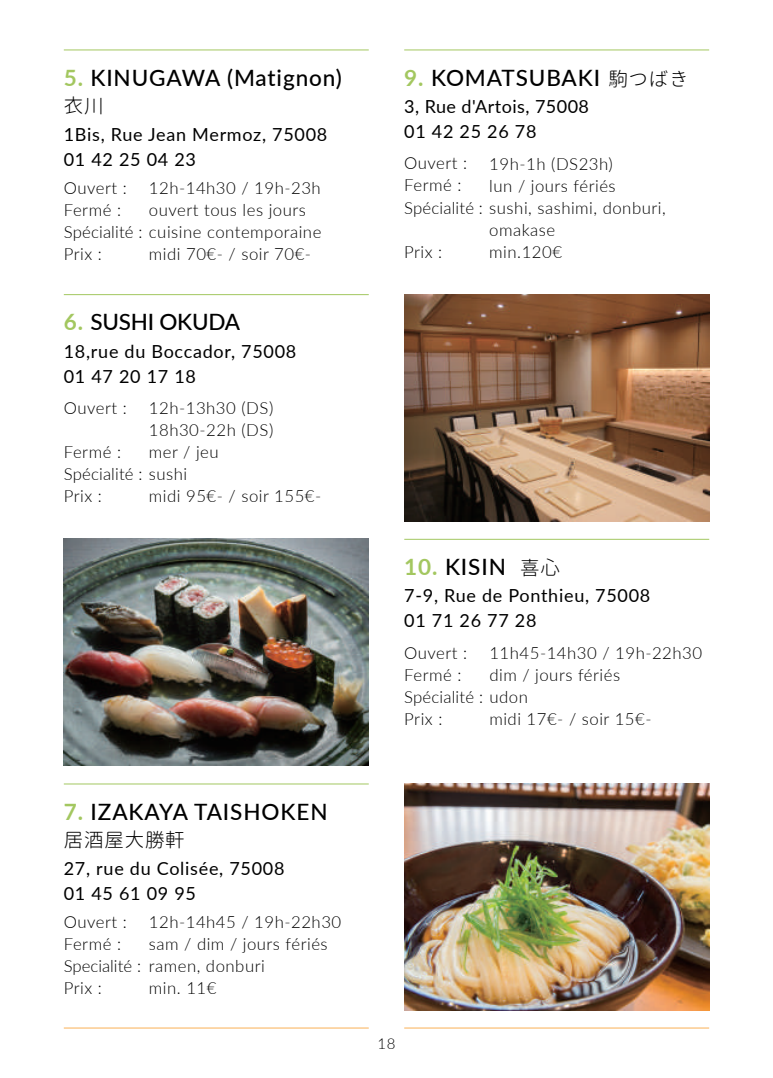
<style>
.page{position:relative;width:773px;height:1078px;background:#fff}
.page>*{position:absolute;margin:0;border:0;box-sizing:border-box;transform-origin:0 0}
.t1{font:500 22.5px "Lato";letter-spacing:.04em;color:#000}
.t2{font:500 22.5px "Lato";letter-spacing:-.01em;color:#000}
.t3{font:19.5px "Gen Jyuu Gothic Monospace Light";letter-spacing:.04em;color:#000}
.t4{font:18px/25px "Lato";letter-spacing:.04em;color:#000}
.t5{font:300 16.75px/22px "Lato";letter-spacing:.03em;color:#000}
.t6{font:300 16.75px "Lato";letter-spacing:.01em;color:#000}
.t7{font:300 15px "Lato";color:#000}
.s1{font-weight:700;color:#a3c760}
.s2{font-family:"Gen Jyuu Gothic Monospace Light";font-weight:400;font-size:19.5px}
</style>
<div class="page">
<hr style="left:404px;top:1027px;width:305px;height:1px;background:#fab056">
<hr style="left:64px;top:1027px;width:305px;height:1px;background:#fab056">
<img style="left:64px;top:539px;width:305px;height:226px">
<hr style="left:64px;top:294px;width:305px;height:1px;background:#a3c760">
<hr style="left:404px;top:49px;width:305px;height:1px;background:#a3c760">
<img style="left:404px;top:294px;width:305px;height:227px">
<hr style="left:404px;top:538px;width:305px;height:1px;background:#a3c760">
<img style="left:404px;top:783px;width:305px;height:227px">
<hr style="left:64px;top:783px;width:305px;height:1px;background:#a3c760">
<hr style="left:64px;top:49px;width:305px;height:1px;background:#a3c760">
<h1 class="t1" style="left:64px;top:61px;width:280px"><span class="s1">5.</span> KINUGAWA (Matignon)</h1>
<p class="t3" style="left:64px;top:92px;width:41px">衣川</p>
<p class="t4" style="left:64px;top:121px;width:265px">1Bis, Rue Jean Mermoz, 75008<br>01 42 25 04 23</p>
<p class="t5" style="left:149px;top:177px;width:173px">12h-14h30 / 19h-23h</p>
<p class="t5" style="left:149px;top:199px;width:158px">ouvert tous les jours</p>
<p class="t5" style="left:64px;top:221px;width:259px">Spécialité : cuisine contemporaine</p>
<p class="t5" style="left:149px;top:243px;width:164px">midi 70€- / soir 70€-</p>
<p class="t5" style="left:64px;top:177px;width:64px">Ouvert :<br>Fermé :</p>
<p class="t5" style="left:64px;top:243px;width:40px">Prix :</p>
<h1 class="t2" style="left:64px;top:306px;width:178px"><span class="s1">6.</span> SUSHI OKUDA</h1>
<p class="t4" style="left:64px;top:338px;width:234px">18,rue du Boccador, 75008<br>01 47 20 17 18</p>
<p class="t5" style="left:149px;top:396px;width:126px">12h-13h30 (DS)</p>
<p class="t5" style="left:149px;top:418px;width:126px">18h30-22h (DS)</p>
<p class="t5" style="left:149px;top:440px;width:71px">mer / jeu</p>
<p class="t6" style="left:64px;top:462px;width:125px">Spécialité : sushi</p>
<p class="t5" style="left:149px;top:484px;width:174px">midi 95€- / soir 155€-</p>
<p class="t5" style="left:64px;top:396px;width:64px">Ouvert :</p>
<p class="t5" style="left:64px;top:440px;width:59px">Fermé :</p>
<p class="t5" style="left:64px;top:484px;width:40px">Prix :</p>
<h1 class="t1" style="left:64px;top:794px;width:265px"><span class="s1">7.</span> IZAKAYA TAISHOKEN</h1>
<p class="t3" style="left:64px;top:825px;width:122px">居酒屋大勝軒</p>
<p class="t4" style="left:64px;top:854px;width:222px">27, rue du Colisée, 75008<br>01 45 61 09 95</p>
<p class="t5" style="left:64px;top:910px;width:79px">Ouvert :<br>Fermé :<br>Specialité :<br>Prix :</p>
<p class="t5" style="left:149px;top:910px;width:194px">12h-14h45 / 19h-22h30 sam / dim / jours fériés ramen, donburi<br>min. 11€</p>
<h1 class="t1" style="left:404px;top:61px;width:286px"><span class="s1">9.</span> KOMATSUBAKI <span class="s2">駒つばき</span></h1>
<p class="t4" style="left:404px;top:93px;width:186px">3, Rue d'Artois, 75008<br>01 42 25 26 78</p>
<p class="t5" style="left:489px;top:152px;width:125px">19h-1h (DS23h)</p>
<p class="t5" style="left:489px;top:174px;width:128px">lun / jours fériés</p>
<p class="t5" style="left:404px;top:196px;width:263px">Spécialité : sushi, sashimi, donburi,</p>
<p class="t5" style="left:489px;top:218px;width:67px">omakase</p>
<p class="t5" style="left:489px;top:240px;width:74px">min.120€</p>
<p class="t5" style="left:404px;top:152px;width:64px">Ouvert :<br>Fermé :</p>
<p class="t5" style="left:404px;top:240px;width:40px">Prix :</p>
<h1 class="t1" style="left:404px;top:550px;width:157px"><span class="s1">10.</span> KISIN <span class="s2">喜心</span></h1>
<p class="t4" style="left:404px;top:582px;width:247px">7-9, Rue de Ponthieu, 75008<br>01 71 26 77 28</p>
<p class="t5" style="left:489px;top:641px;width:214px">11h45-14h30 / 19h-22h30</p>
<p class="t5" style="left:489px;top:663px;width:132px">dim / jours fériés</p>
<p class="t6" style="left:404px;top:685px;width:125px">Spécialité : udon</p>
<p class="t5" style="left:489px;top:707px;width:164px">midi 17€- / soir 15€-</p>
<p class="t5" style="left:404px;top:641px;width:64px">Ouvert :<br>Fermé :</p>
<p class="t5" style="left:404px;top:707px;width:40px">Prix :</p>
<p class="t7" style="left:377px;top:1033px;width:20px">18</p>
</div>
